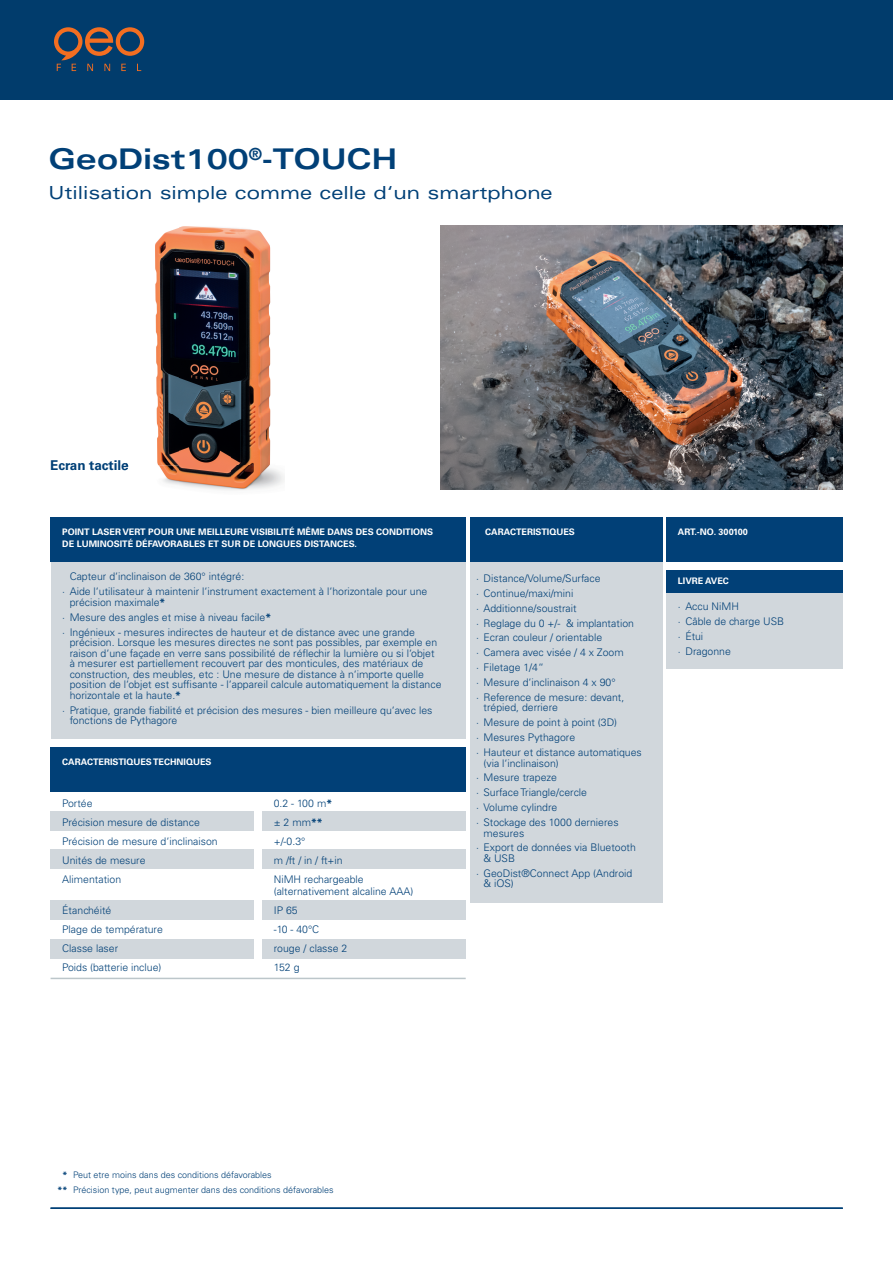
<style>
.page{position:relative;width:893px;height:1263px;background:#fff}
.page>*{position:absolute;margin:0;border:0;box-sizing:border-box;transform-origin:0 0}
.t1{font:700 expanded 28.5px "Univers LT Std";color:#014077}
.t2{font:expanded 18px "Univers LT Std";color:#014077}
.t3{font:700 13.5px "Univers LT Std";letter-spacing:-.005em;color:#014077}
.t4{font:300 10.5px/14.9px "Univers LT Std";color:#014077}
.t5{font:700 9px "Univers LT Std";color:#fff}
.t6{font:300 9px/15px "Univers LT Std";color:#014077}
.s1{font-weight:700}
</style>
<div class="page">
<div style="left:0;top:0;width:893px;height:100px;background:#013c6c"></div>
<svg style="left:54px;top:27px;width:90px;height:44px"></svg>
<div style="left:666px;top:592px;width:177px;height:77px;background:#d1d7dc"></div>
<div style="left:51px;top:850px;width:203px;height:19px;background:#d1d7dc"></div>
<div style="left:263px;top:850px;width:203px;height:19px;background:#d1d7dc"></div>
<div style="left:51px;top:901px;width:203px;height:19px;background:#d1d7dc"></div>
<div style="left:263px;top:901px;width:203px;height:19px;background:#d1d7dc"></div>
<div style="left:51px;top:939px;width:203px;height:19px;background:#d1d7dc"></div>
<div style="left:263px;top:939px;width:203px;height:19px;background:#d1d7dc"></div>
<div style="left:51px;top:811px;width:203px;height:20px;background:#d1d7dc"></div>
<div style="left:263px;top:811px;width:203px;height:20px;background:#d1d7dc"></div>
<div style="left:470px;top:561px;width:193px;height:341px;background:#d1d7dc"></div>
<hr style="left:51px;top:1207px;width:792px;height:2px;background:#014077">
<div style="left:51px;top:561px;width:414px;height:178px;background:#d1d7dc"></div>
<div style="left:470px;top:517px;width:193px;height:45px;background:#014077"></div>
<div style="left:50px;top:517px;width:416px;height:45px;background:#014077"></div>
<div style="left:50px;top:747px;width:416px;height:45px;background:#014077"></div>
<div style="left:666px;top:517px;width:177px;height:45px;background:#014077"></div>
<div style="left:666px;top:570px;width:177px;height:22px;background:#014077"></div>
<hr style="left:51px;top:978px;width:415px;height:1px;background:#bcc6ca">
<img style="left:128px;top:226px;width:156px;height:265px">
<img style="left:441px;top:225px;width:402px;height:264px">
<h1 class="t1" style="left:48px;top:143px;width:350px">GeoDist100<sup>®</sup>-TOUCH</h1>
<h2 class="t2" style="left:48px;top:182px;width:506px">Utilisation simple comme celle d‘un smartphone</h2>
<p class="t3" style="left:50px;top:457px;width:80px">Ecran tactile</p>
<p class="t5" style="left:62px;top:526px;width:373px">POINT LASER VERT POUR UNE MEILLEURE VISIBILITÉ MÊME DANS DES CONDITIONS</p>
<p class="t5" style="left:485px;top:526px;width:91px">CARACTERISTIQUES</p>
<p class="t5" style="left:62px;top:538px;width:296px">DE LUMINOSITÉ DÉFAVORABLES ET SUR DE LONGUES DISTANCES.</p>
<p class="t4" style="left:62px;top:569px;width:367px">· Capteur d‘inclinaison de 360° intégré:<br>· Aide l‘utilisateur à maintenir l‘instrument exactement à l‘horizontale pour une</p>
<p class="t4" style="left:62px;top:595px;width:354px;text-indent:7px">précision maximale<span class="s1">*<br></span>· Mesure des angles et mise à niveau facile<span class="s1">*<br></span>· Ingénieux - mesures indirectes de hauteur et de distance avec une grande</p>
<p class="t4" style="left:70px;top:637px;width:373px;line-height:10.5px">précision. Lorsque les mesures directes ne sont pas possibles, par exemple en raison d‘une façade en verre sans possibilité de réflechir la lumière ou si l‘objet à mesurer est partiellement recouvert par des monticules, des matériaux de construction, des meubles, etc : Une mesure de distance à n‘importe quelle position de l‘objet est suffisante - l‘appareil calcule automatiquement la distance horizontale et la haute.<span class="s1">*</span></p>
<p class="t4" style="left:70px;top:704px;width:364px;line-height:10.5px;text-indent:-7px">· Pratique, grande fiabilité et précision des mesures - bien meilleure qu‘avec les fonctions de Pythagore</p>
<p class="t5" style="left:62px;top:759px;width:91px">TECHNISCHE DATEN</p>
<p class="t5" style="left:62px;top:757px;width:151px">CARACTERISTIQUES TECHNIQUES</p>
<p class="t4" style="left:62px;top:794px;width:157px;line-height:18.9px">Portée<br>Précision mesure de distance<br>Précision de mesure d‘inclinaison<br>Unités de mesure<br>Alimentation</p>
<p class="t4" style="left:62px;top:901px;width:102px;line-height:18.9px">Étanchéité<br>Plage de température<br>Classe laser<br>Poids (batterie inclue)</p>
<p class="t4" style="left:274px;top:794px;width:91px;line-height:18.9px">0.2 - 100 m<span class="s1">*<br></span>± 2 mm<span class="s1">**<br></span>+/-0.3°<br>m /ft / in / ft+in<br>NiMH rechargeable</p>
<p class="t4" style="left:274px;top:882px;width:141px;line-height:18.9px">(alternativement alcaline AAA)<br>IP 65<br>-10 - 40°C<br>rouge / classe 2<br>152 g</p>
<p class="t4" style="left:476px;top:571px;width:159px">· Distance/Volume/Surface<br>· Continue/maxi/mini<br>· Additionne/soustrait<br>· Reglage du 0 +/- &amp; implantation · Ecran couleur / orientable<br>· Camera avec visée / 4 x Zoom<br>· Filetage 1/4“<br>· Mesure d‘inclinaison 4 x 90°<br>· Reference de mesure: devant,</p>
<p class="t4" style="left:476px;top:700px;width:167px;text-indent:7px">trépied, derriere<br>· Mesure de point à point (3D)<br>· Mesures Pythagore<br>· Hauteur et distance automatiques</p>
<p class="t4" style="left:476px;top:755px;width:144px;text-indent:7px">(via l‘inclinaison)<br>· Mesure trapeze<br>· Surface Triangle/cercle<br>· Volume cylindre<br>· Stockage des 1000 dernieres</p>
<p class="t4" style="left:476px;top:825px;width:161px;text-indent:7px">mesures<br>· Export de données via Bluetooth</p>
<p class="t4" style="left:476px;top:851px;width:158px;text-indent:7px">&amp; USB<br>· GeoDist®Connect App (Android</p>
<p class="t4" style="left:484px;top:876px;width:32px">&amp; iOS)</p>
<p class="t5" style="left:678px;top:527px;width:71px">ART.-NO. 300100</p>
<p class="t5" style="left:678px;top:576px;width:52px">LIVRE AVEC</p>
<p class="t4" style="left:678px;top:599px;width:108px">· Accu NiMH<br>· Câble de charge USB · Étui<br>· Dragonne</p>
<p class="t6" style="left:57px;top:1168px;width:278px;text-indent:5px"><span class="s1">*</span> Peut etre moins dans des conditions défavorables<br><span class="s1">**</span> Précision type, peut augmenter dans des conditions défavorables</p>
</div>
